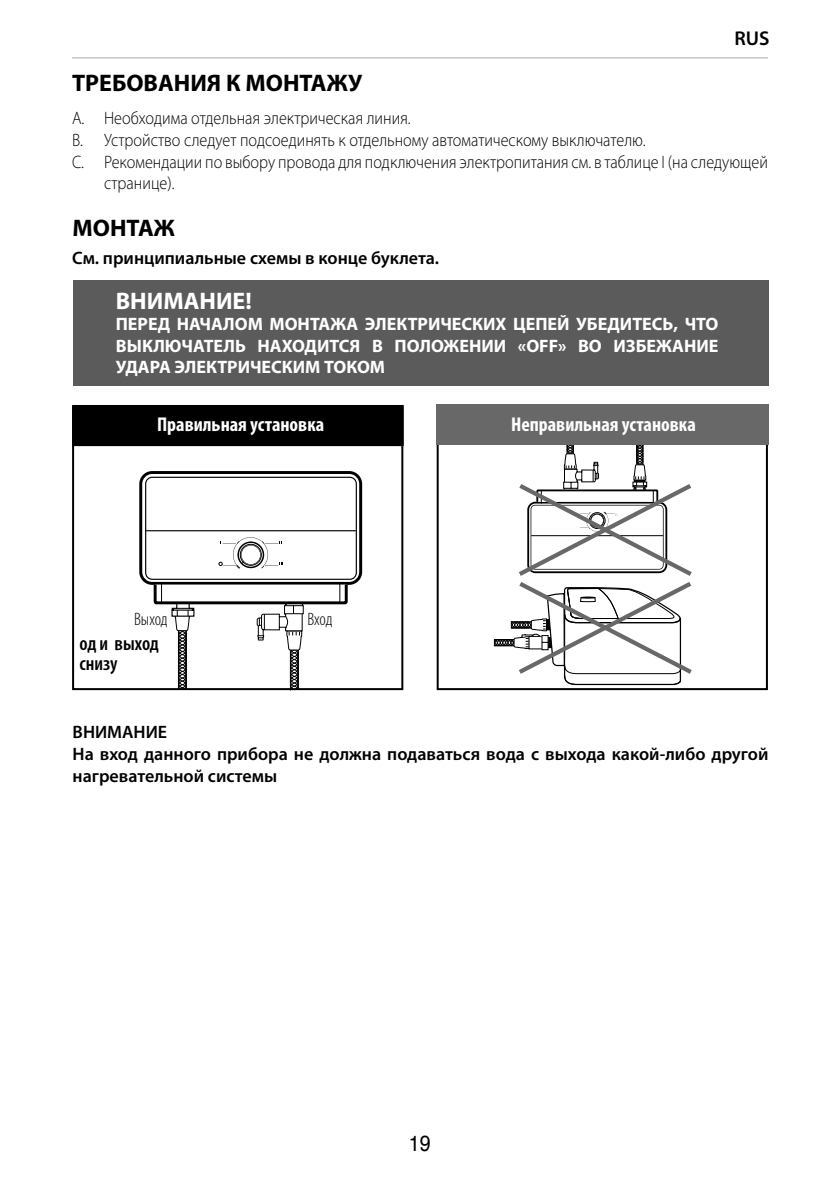
<style>
.page{position:relative;width:840px;height:1191px;background:#fff}
.page>*{position:absolute;margin:0;border:0;box-sizing:border-box;transform-origin:0 0}
.t1{font:700 24px "Myriad Pro";color:#000}
.t2{font:700 24px "Myriad Pro";color:#fff}
.t3{font:22px "Helvetica";color:#000;scale:.9 1}
.t4{font:700 condensed 20px "Myriad Pro";color:#fff}
.t5{font:600 condensed 20px/20px "Myriad Pro";color:#000}
.t6{font:600 20px "Myriad Pro";color:#000}
.t7{font:300 18px "Myriad Pro";color:#000;scale:.9 1}
.t8{font:600 18px/21.6px "Myriad Pro";color:#000}
.t9{font:700 18px/21.6px "Myriad Pro";color:#fff;text-align:justify}
.t10{font:700 18px "Helvetica";color:#fff}
.t11{font:300 condensed 18px "Myriad Pro";letter-spacing:-.01em;color:#000}
.t12{font:700 14px/12px "Helvetica";color:#000}
.t13{font:300 14px "Helvetica";color:#000;scale:.9 1}
</style>
<div class="page">
<hr style="left:72px;top:57px;width:695px;height:1px;background:#a9a9a9">
<div style="left:73px;top:280px;width:695px;height:105px;background:#5b5b5b"></div>
<div style="left:436px;top:414px;width:331px;height:276px;border:2px solid #000"></div>
<div style="left:436px;top:404px;width:332px;height:41px;background:#686868"></div>
<div style="left:73px;top:406px;width:329px;height:39px;background:#000"></div>
<div style="left:72px;top:405px;width:331px;height:41px;border:2px solid #000"></div>
<svg style="left:139px;top:471px;width:223px;height:220px"></svg>
<svg style="left:494px;top:445px;width:202px;height:246px"></svg>
<div style="left:79px;top:634px;width:80px;height:49px;background:#fff"></div>
<div style="left:307px;top:611px;width:54px;height:20px;background:#fff"></div>
<div style="left:114px;top:611px;width:54px;height:20px;background:#fff"></div>
<p class="t6" style="left:734px;top:31px;width:37px">RUS</p>
<h1 class="t1" style="left:72px;top:70px;width:291px">ТРЕБОВАНИЯ К МОНТАЖУ</h1>
<p class="t7" style="left:72px;top:109px;width:377px">A. Необходима отдельная электрическая линия.</p>
<p class="t7" style="left:72px;top:131px;width:638px">B. Устройство следует подсоединять к отдельному автоматическому выключателю.</p>
<p class="t7" style="left:72px;top:152px;width:774px">C. Рекомендации по выбору провода для подключения электропитания см. в таблице I (на следующей</p>
<p class="t7" style="left:104px;top:174px;width:80px">странице).</p>
<h1 class="t1" style="left:73px;top:216px;width:104px">МОНТАЖ</h1>
<p class="t8" style="left:72px;top:248px;width:368px">См. принципиальные схемы в конце буклета.</p>
<h1 class="t2" style="left:116px;top:288px;width:137px">ВНИМАНИЕ!</h1>
<p class="t9" style="left:116px;top:314px;width:604px">ПЕРЕД НАЧАЛОМ МОНТАЖА ЭЛЕКТРИЧЕСКИХ ЦЕПЕЙ УБЕДИТЕСЬ, ЧТО ВЫКЛЮЧАТЕЛЬ НАХОДИТСЯ В ПОЛОЖЕНИИ «OFF» ВО ИЗБЕЖАНИЕ УДАРА ЭЛЕКТРИЧЕСКИМ ТОКОМ</p>
<p class="t4" style="left:157px;top:417px;width:169px">Правильная установка</p>
<p class="t10" style="left:158px;top:418px;width:166px">Correct Installation</p>
<p class="t4" style="left:511px;top:417px;width:186px">Неправильная установка</p>
<p class="t10" style="left:515px;top:418px;width:179px">Incorrect Installation</p>
<p class="t11" style="left:134px;top:612px;width:35px">Выход</p>
<p class="t11" style="left:307px;top:612px;width:26px">Вход</p>
<p class="t13" style="left:133px;top:611px;width:39px">Outlet</p>
<p class="t13" style="left:311px;top:611px;width:28px">Inlet</p>
<p class="t12" style="left:81px;top:639px;width:74px">Inlet and outlet at the bottom</p>
<p class="t5" style="left:79px;top:635px;width:81px">од и выход снизу</p>
<p class="t8" style="left:73px;top:723px;width:697px">ВНИМАНИЕ<br>На вход данного прибора не должна подаваться вода с выхода какой-либо другой нагревательной системы</p>
<p class="t3" style="left:409px;top:1130px;width:26px">19</p>
</div>
